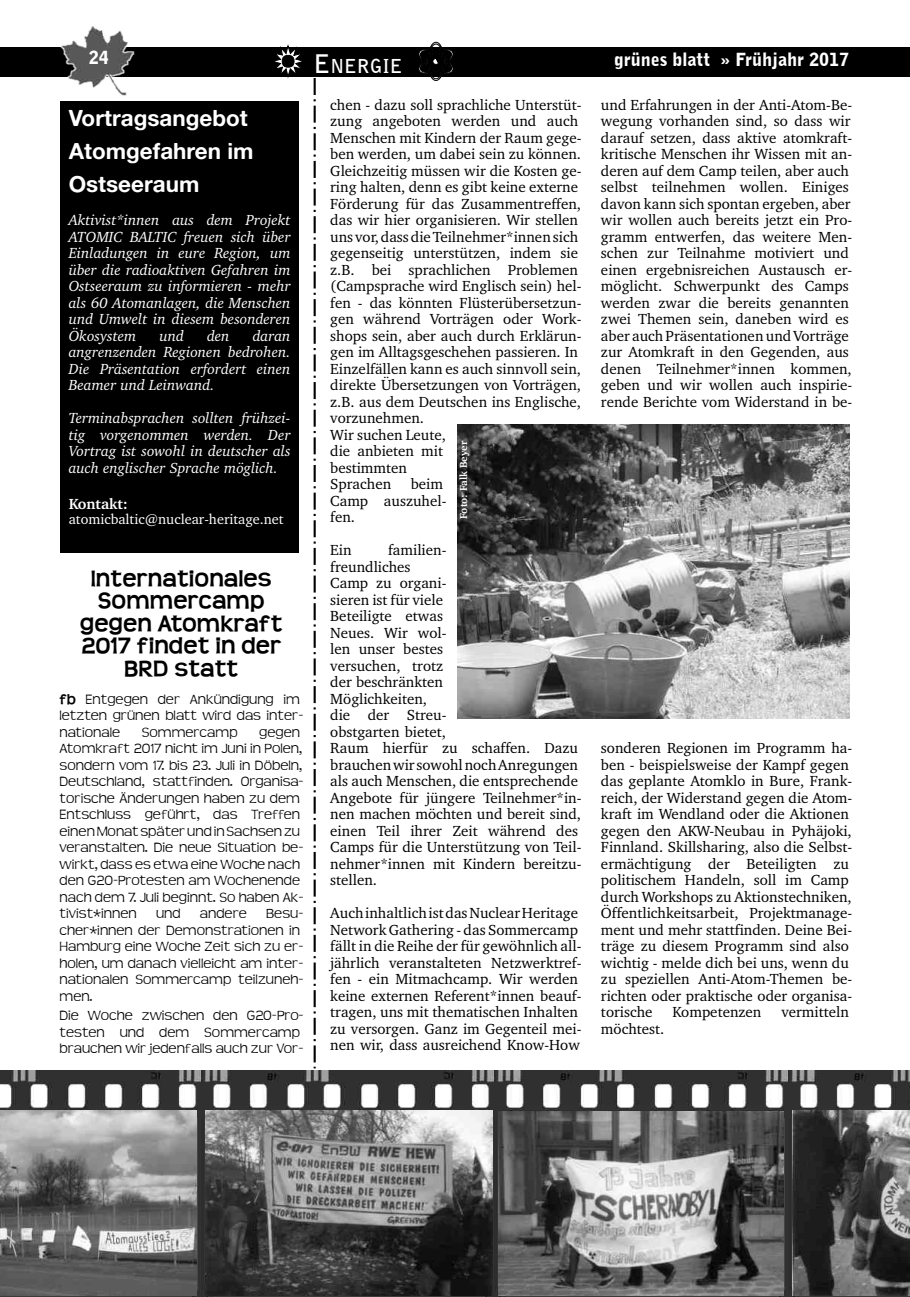
<style>
.page{position:relative;width:910px;height:1297px;background:#fff}
.page>*{position:absolute;margin:0;border:0;box-sizing:border-box;transform-origin:0 0}
.t1{font:700 24px/22.5px "Teen";color:#000;text-align:center}
.t2{font:22.5px/33px "Alte Haas Grotesk Bold";color:#fff}
.t3{font:700 19.2px "Bell Gothic BT";color:#fff}
.t4{font:900 18px "Bell Gothic BT";color:#fff}
.t5{font:15px/16.5px "Charter BT";color:#000}
.t6{font:300 15px/16.5px "Teen";color:#000}
.t7{font:italic 15px/16.5px "Charter BT";color:#fff;text-align:justify}
.t8{font:700 15px "Charter BT";color:#fff}
.t9{font:14.25px "Charter BT";color:#fff}
.t10{font:700 10.5px "Charter BT";color:#fff}
.s1{font-size:25.5px}
.s2{font-family:"Signigficante";font-weight:400;font-size:42px}
.s3{font-weight:700}
</style>
<div class="page">
<div style="left:0;top:47px;width:910px;height:30px;background:#000"></div>
<img style="left:60px;top:26px;width:75px;height:70px">
<img style="left:0;top:1070px;width:910px;height:227px">
<img style="left:0;top:1110px;width:196px;height:186px">
<img style="left:205px;top:1110px;width:288px;height:186px">
<img style="left:792px;top:1110px;width:118px;height:186px">
<svg style="left:314px;top:78px;width:2px;height:990px"></svg>
<div style="left:60px;top:101px;width:239px;height:452px;background:#000"></div>
<img style="left:457px;top:424px;width:393px;height:294px">
<img style="left:499px;top:1111px;width:285px;height:185px">
<p class="t4" style="left:89px;top:47px;width:22px">24</p>
<p class="t3" style="left:269px;top:54px;width:187px">☼ <span class="s1">E</span>NERGIE <span class="s2">L</span></p>
<p class="t5" style="left:330px;top:97px;width:253px">chen - dazu soll sprachliche Unterstüt&shy;zung angeboten werden und auch<br>Menschen mit Kindern der Raum gege&shy;ben werden, um dabei sein zu können.<br>Gleichzeitig müssen wir die Kosten ge&shy;ring halten, denn es gibt keine externe<br>Förderung für das Zusammentreffen, das wir hier organisieren. Wir stellen uns vor,dassdieTeilnehmer*innensich gegenseitig unterstützen, indem sie z.B. bei sprachlichen Problemen (Campsprache wird Englisch sein) hel&shy;fen - das könnten Flüsterübersetzun&shy;gen während Vorträgen oder Work&shy;shops sein, aber auch durch Erklärun&shy;gen im Alltagsgeschehen passieren. In<br>Einzelfällen kann es auch sinnvoll sein, direkte Übersetzungen von Vorträgen, z.B. aus dem Deutschen ins Englische, vorzunehmen.<br>Wir suchen Leute,<br>die anbieten mit<br>bestimmten<br>Sprachen</p>
<h2 class="t2" style="left:69px;top:101px;width:186px">Vortragsangebot<br>Atomgefahren im<br>Ostseeraum</h2>
<p class="t7" style="left:69px;top:213px;width:223px">Aktivist*innen aus dem Projekt ATOMIC BALTIC freuen sich über Einladungen in eure Region, um über die radioaktiven Gefahren im Ostseeraum zu informieren - mehr als 60 Atomanlagen, die Menschen und Umwelt in diesem besonderen Ökosystem</p>
<p class="t7" style="left:69px;top:328px;width:223px;text-indent:184px">daran angrenzenden Regionen bedrohen.<br>Die Präsentation erfordert einen Beamer und Leinwand.</p>
<p class="t7" style="left:69px;top:411px;width:223px">Terminabsprachen sollten frühzei&shy;tig vorgenommen werden. Der Vortrag ist sowohl in deutscher als auch englischer Sprache möglich.</p>
<p class="t8" style="left:69px;top:498px;width:61px">Kontakt:</p>
<p class="t9" style="left:69px;top:514px;width:216px">atomicbaltic@nuclear-heritage.net</p>
<p class="t7" style="left:159px;top:328px;width:26px">und</p>
<p class="t7" style="left:207px;top:328px;width:24px">den</p>
<p class="t10" style="left:459px;top:519px;width:79px;rotate:-90deg">Foto: Falk Beyer</p>
<p class="t5" style="left:330px;top:477px;width:118px;text-indent:81px">beim<br>Camp auszuhel&shy;fen.</p>
<p class="t5" style="left:330px;top:543px;width:23px">Ein</p>
<p class="t5" style="left:330px;top:543px;width:253px;text-indent:58px">familien-<br>freundliches<br>Camp zu organi-<br>sieren ist für viele<br>Beteiligte etwas<br>Neues. Wir wol-<br>len unser bestes<br>versuchen, trotz<br>der beschränkten<br>Möglichkeiten,<br>die der Streu-<br>obstgarten bietet,<br>Raum hierfür zu schaffen. Dazu brauchenwir sowohlnochAnregungen als auch Menschen, die entsprechende<br>Angebote für jüngere Teilnehmer*in&shy;nen machen möchten und bereit sind, einen Teil ihrer Zeit während des<br>Camps für die Unterstützung von Teil&shy;nehmer*innen mit Kindern bereitzu&shy;stellen.</p>
<p class="t5" style="left:330px;top:906px;width:253px">AuchinhaltlichistdasNuclearHeritage Network Gathering - das Sommercamp fällt in die Reihe der für gewöhnlich all&shy;jährlich veranstalteten Netzwerktref&shy;fen - ein Mitmachcamp. Wir werden keine externen Referent*innen beauf&shy;tragen, uns mit thematischen Inhalten zu versorgen. Ganz im Gegenteil mei&shy;nen wir, dass ausreichend Know-How</p>
<h1 class="t1" style="left:80px;top:567px;width:204px">Internationales<br>Sommercamp gegen Atomkraft<br>2017 findet in der<br>BRD statt</h1>
<p class="t6" style="left:60px;top:691px;width:245px"><span class="s3">fb</span> Entgegen der Ankündigung im letzten grünen blatt wird das inter&shy;nationale</p>
<p class="t6" style="left:142px;top:724px;width:97px">Sommercamp</p>
<p class="t6" style="left:60px;top:724px;width:245px;text-indent:200px">gegen<br>Atomkraft 2017 nicht im Juni in Polen, sondern vom 17. bis 23. Juli in Döbeln,<br>Deutschland, stattfinden. Organisa&shy;torische Änderungen haben zu dem<br>Entschluss geführt, das Treffen einenMonatspäterundinSachsenzu veranstalten. Die neue Situation be&shy;wirkt, dass es etwa eine Woche nach den G20-Protesten am Wochenende nach dem 7. Juli beginnt. So haben Ak&shy;tivist*innen</p>
<p class="t6" style="left:156px;top:906px;width:26px">und</p>
<p class="t6" style="left:200px;top:906px;width:48px">andere</p>
<p class="t6" style="left:60px;top:906px;width:245px;text-indent:207px">Besu&shy;cher*innen der Demonstrationen in<br>Hamburg eine Woche Zeit sich zu er&shy;holen, um danach vielleicht am inter&shy;nationalen Sommercamp teilzuneh&shy;men.</p>
<p class="t6" style="left:60px;top:1008px;width:245px">Die Woche zwischen den G20-Pro&shy;testen und dem Sommercamp brauchen wir jedenfalls auch zur Vor-</p>
<p class="t4" style="left:614px;top:49px;width:237px">grünes blatt » Frühjahr 2017</p>
<p class="t5" style="left:601px;top:97px;width:253px">und Erfahrungen in der Anti-Atom-Be&shy;wegung vorhanden sind, so dass wir darauf setzen, dass aktive atomkraft&shy;kritische Menschen ihr Wissen mit an&shy;deren auf dem Camp teilen, aber auch selbst teilnehmen wollen. Einiges davon kann sich spontan ergeben, aber wir wollen auch bereits jetzt ein Pro&shy;gramm entwerfen, das weitere Men&shy;schen zur Teilnahme motiviert und einen ergebnisreichen Austausch er&shy;möglicht. Schwerpunkt des Camps werden zwar die bereits genannten zwei Themen sein, daneben wird es aber auch Präsentationen undVorträge zur Atomkraft in den Gegenden, aus denen Teilnehmer*innen kommen, geben und wir wollen auch inspirie&shy;rende Berichte vom Widerstand in be-</p>
<p class="t5" style="left:601px;top:741px;width:253px">sonderen Regionen im Programm ha&shy;ben - beispielsweise der Kampf gegen das geplante Atomklo in Bure, Frank&shy;reich, der Widerstand gegen die Atom&shy;kraft im Wendland oder die Aktionen gegen den AKW-Neubau in Pyhäjoki, Finnland. Skillsharing, also die Selbst&shy;ermächtigung der Beteiligten zu politischem Handeln, soll im Camp durch Workshops zu Aktionstechniken, Öffentlichkeitsarbeit, Projektmanage&shy;ment und mehr stattfinden. Deine Bei&shy;träge zu diesem Programm sind also wichtig - melde dich bei uns, wenn du zu speziellen Anti-Atom-Themen be&shy;richten oder praktische oder organisa&shy;torische</p>
<p class="t5" style="left:672px;top:1005px;width:91px">Kompetenzen</p>
<p class="t5" style="left:781px;top:1005px;width:69px">vermitteln</p>
<p class="t5" style="left:601px;top:1021px;width:65px">möchtest.</p>
</div>
